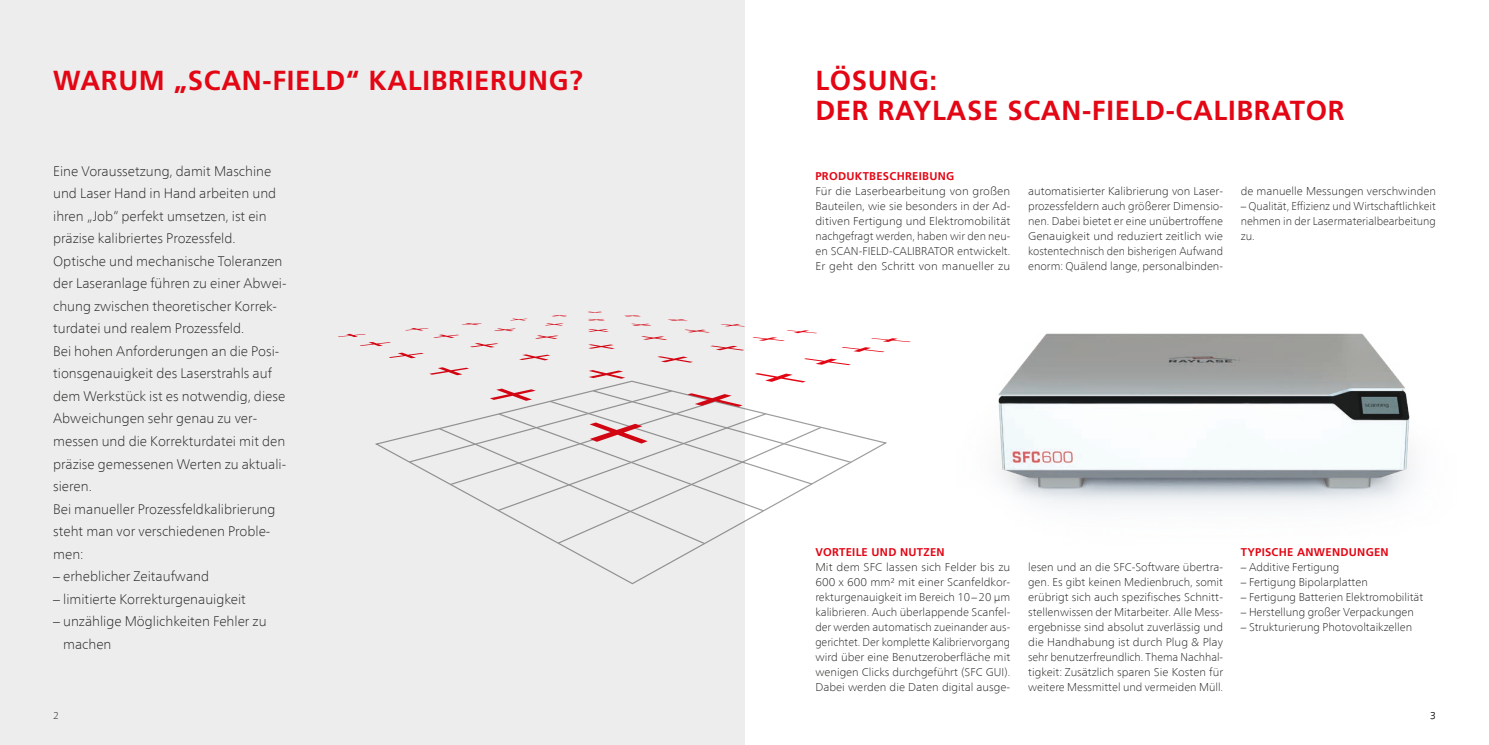
<style>
.page{position:relative;width:1489px;height:745px;background:#fff}
.page>*{position:absolute;margin:0;border:0;box-sizing:border-box;transform-origin:0 0}
.Headline{font:700 27.5px "Frutiger LT Com";letter-spacing:.025em;color:#e30614}
.t1{font:100 13.75px/22.5px "Frutiger Neue LT Com";color:#1d1d1b}
.Copytext{font:100 11.25px/15px "Frutiger Neue LT Com";color:#1d1d1b;text-align:justify}
.Copytext-2{font:100 11.25px/15px "Frutiger Neue LT Com";color:#1d1d1b;text-align:justify;scale:1.05 1}
.Copytext_Subline{font:700 11.25px "Frutiger LT Com";letter-spacing:.025em;color:#e30614}
.t2{font:100 10px "Frutiger Neue LT Com";color:#1d1d1b}
</style>
<div class="page">
<img style="left:910px;top:333px;width:503px;height:173px">
<div style="left:0;top:0;width:744px;height:744px;background:#ededed"></div>
<svg style="left:375px;top:443px;width:512px;height:141px"></svg>
<svg style="left:408px;top:443px;width:444px;height:102px"></svg>
<svg style="left:338px;top:311px;width:572px;height:132px"></svg>
<p class="Headline" style="left:53px;top:64px;width:531px">WARUM „SCAN-FIELD“ KALIBRIERUNG?</p>
<p class="Headline" style="left:815px;top:64px;width:123px">LÖSUNG:</p>
<p class="Headline" style="left:815px;top:94px;width:530px">DER RAYLASE SCAN-FIELD-CALIBRATOR</p>
<p class="t1" style="left:53px;top:159px;width:225px">Eine Voraussetzung, damit Maschine und Laser Hand in Hand arbeiten und ihren „Job“ perfekt umsetzen, ist ein präzise kalibriertes Prozessfeld.</p>
<p class="t1" style="left:53px;top:249px;width:235px">Optische und mechanische Toleranzen der Laseranlage führen zu einer Abwei&shy;chung zwischen theoretischer Korrek&shy;turdatei und realem Prozessfeld.</p>
<p class="t1" style="left:53px;top:339px;width:234px">Bei hohen Anforderungen an die Posi&shy;tionsgenauigkeit des Laserstrahls auf dem Werkstück ist es notwendig, diese Abweichungen sehr genau zu ver&shy;messen und die Korrekturdatei mit den präzise gemessenen Werten zu aktuali&shy;sieren.</p>
<p class="t1" style="left:53px;top:497px;width:224px">Bei manueller Prozessfeldkalibrierung steht man vor verschiedenen Proble&shy;men:</p>
<p class="t1" style="left:53px;top:564px;width:157px">– erheblicher Zeitaufwand</p>
<p class="t1" style="left:53px;top:587px;width:194px">– limitierte Korrekturgenauigkeit</p>
<p class="t1" style="left:63px;top:609px;width:205px;text-indent:-10px">– unzählige Möglichkeiten Fehler zu machen</p>
<p class="t2" style="left:53px;top:708px;width:7px">2</p>
<p class="Copytext_Subline" style="left:815px;top:169px;width:140px">PRODUKTBESCHREIBUNG</p>
<p class="Copytext-2" style="left:815px;top:183px;width:187px">Für die Laserbearbeitung von großen Bauteilen, wie sie besonders in der Ad&shy;ditiven Fertigung und Elektromobilität nachgefragt werden, haben wir den neu&shy;en SCAN-FIELD-CALIBRATOR entwickelt.<br>Er geht den Schritt von manueller zu</p>
<p class="Copytext" style="left:1028px;top:183px;width:197px">automatisierter Kalibrierung von Laser&shy;prozessfeldern auch größerer Dimensio&shy;nen. Dabei bietet er eine unübertroffene Genauigkeit und reduziert zeitlich wie kostentechnisch den bisherigen Aufwand enorm: Quälend lange, personalbinden-</p>
<p class="Copytext" style="left:1240px;top:183px;width:196px">de manuelle Messungen verschwinden</p>
<p class="Copytext" style="left:1240px;top:198px;width:196px">– Qualität, Effizienz und Wirtschaftlichkeit nehmen in der Lasermaterialbearbeitung zu.</p>
<p class="Copytext_Subline" style="left:815px;top:544px;width:131px">VORTEILE UND NUTZEN</p>
<p class="Copytext-2" style="left:815px;top:558px;width:187px">Mit dem SFC lassen sich Felder bis zu 600 x 600 mm2 mit einer Scanfeldkor&shy;rekturgenauigkeit im Bereich 10–20 µm kalibrieren. Auch überlappende Scanfel&shy;der werden automatisch zueinander aus&shy;gerichtet. Der komplette Kalibriervorgang wird über eine Benutzeroberfläche mit wenigen Clicks durchgeführt (SFC GUI).<br>Dabei werden die Daten digital ausge-</p>
<p class="Copytext" style="left:1028px;top:558px;width:197px">lesen und an die SFC-Software übertra&shy;gen. Es gibt keinen Medienbruch, somit erübrigt sich auch spezifisches Schnitt&shy;stellenwissen der Mitarbeiter. Alle Mess&shy;ergebnisse sind absolut zuverlässig und die Handhabung ist durch Plug &amp; Play sehr benutzerfreundlich. Thema Nachhal&shy;tigkeit: Zusätzlich sparen Sie Kosten für weitere Messmittel und vermeiden Müll.</p>
<p class="Copytext_Subline" style="left:1240px;top:544px;width:149px">TYPISCHE ANWENDUNGEN</p>
<p class="Copytext" style="left:1240px;top:558px;width:100px">– Additive Fertigung</p>
<p class="Copytext" style="left:1240px;top:573px;width:128px">– Fertigung Bipolarplatten</p>
<p class="Copytext" style="left:1240px;top:588px;width:184px">– Fertigung Batterien Elektromobilität</p>
<p class="Copytext" style="left:1240px;top:603px;width:175px">– Herstellung großer Verpackungen</p>
<p class="Copytext" style="left:1240px;top:618px;width:173px">– Strukturierung Photovoltaikzellen</p>
<p class="t2" style="left:1429px;top:708px;width:7px">3</p>
</div>
